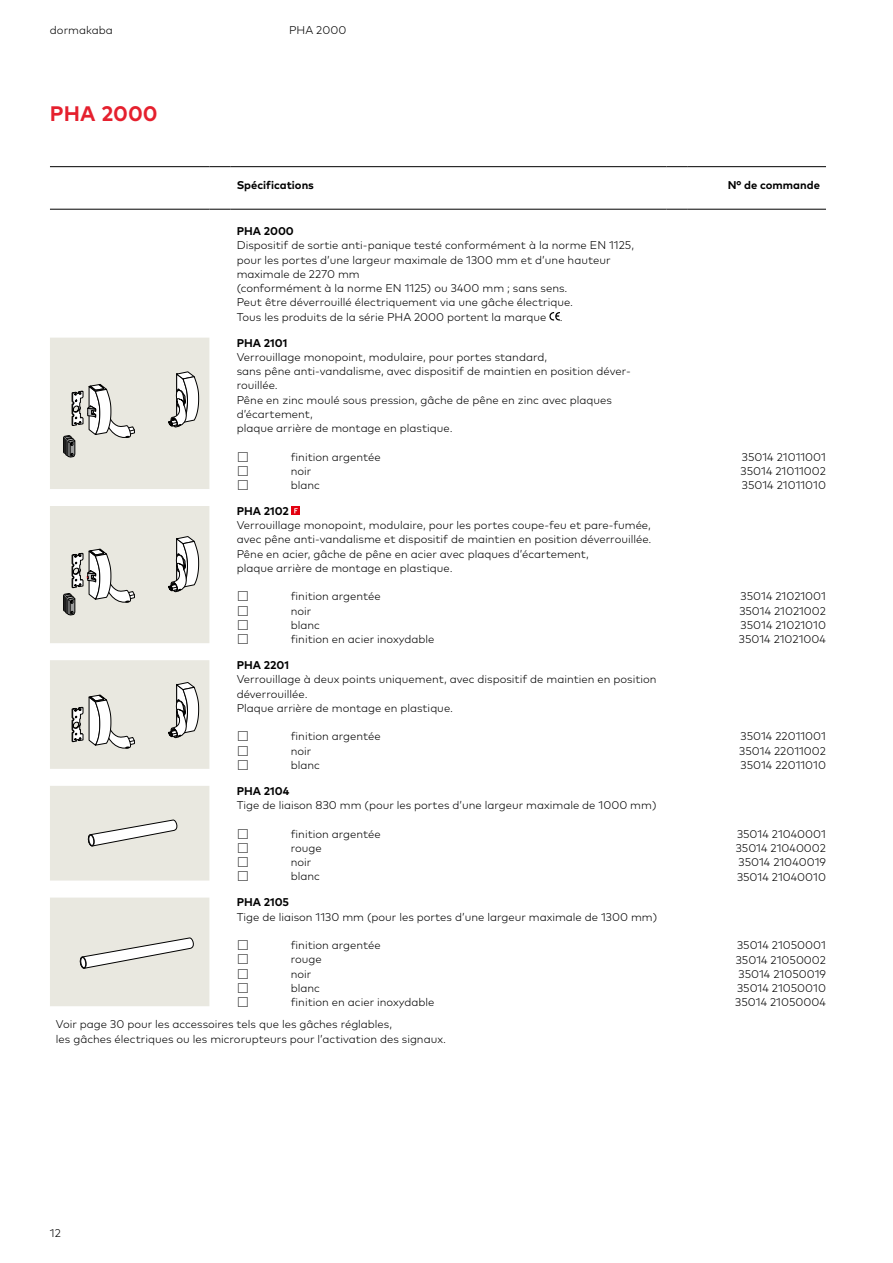
<style>
.page{position:relative;width:893px;height:1263px;background:#fff}
.page>*{position:absolute;margin:0;border:0;box-sizing:border-box;transform-origin:0 0}
.t1{font:700 21px "Mark Pro";color:#e5202e}
.t2{font:300 11.25px/14.2px "Mark Pro";color:#000}
.t3{font:700 11.25px "Mark Pro";color:#000}
</style>
<div class="page">
<svg style="left:50px;top:338px;width:159px;height:668px;background:#ebebe4"></svg>
<hr style="left:50px;top:166px;width:159px;height:1px;background:#000">
<svg style="left:209px;top:166px;width:22px;height:1px"></svg>
<hr style="left:231px;top:166px;width:435px;height:1px;background:#000">
<svg style="left:666px;top:166px;width:22px;height:1px"></svg>
<hr style="left:688px;top:166px;width:138px;height:1px;background:#000">
<hr style="left:50px;top:209px;width:159px;height:1px;background:#000">
<svg style="left:209px;top:209px;width:22px;height:1px"></svg>
<hr style="left:231px;top:209px;width:435px;height:1px;background:#000">
<svg style="left:666px;top:209px;width:22px;height:1px"></svg>
<hr style="left:688px;top:209px;width:138px;height:1px;background:#000">
<svg style="left:549px;top:312px;width:11px;height:9px"></svg>
<svg style="left:61px;top:383px;width:74px;height:74px"></svg>
<svg style="left:163px;top:371px;width:36px;height:57px"></svg>
<svg style="left:63px;top:548px;width:72px;height:68px"></svg>
<svg style="left:164px;top:536px;width:35px;height:57px"></svg>
<div style="left:292px;top:506px;width:8px;height:9px;background:#e3000f"></div>
<svg style="left:294px;top:508px;width:4px;height:5px"></svg>
<svg style="left:63px;top:694px;width:72px;height:55px"></svg>
<svg style="left:163px;top:681px;width:36px;height:58px"></svg>
<svg style="left:87px;top:819px;width:93px;height:28px"></svg>
<svg style="left:79px;top:937px;width:117px;height:32px"></svg>
<p class="t2" style="left:50px;top:22px;width:64px">dormakaba</p>
<p class="t2" style="left:289px;top:22px;width:59px">PHA 2000</p>
<h1 class="t1" style="left:50px;top:98px;width:109px">PHA 2000</h1>
<p class="t3" style="left:237px;top:176px;width:79px">Spécifications</p>
<p class="t3" style="left:728px;top:176px;width:94px">N° de commande</p>
<p class="t3" style="left:237px;top:223px;width:59px">PHA 2000</p>
<p class="t2" style="left:237px;top:237px;width:399px">Dispositif de sortie anti-panique testé conformément à la norme EN 1125, pour les portes d’une largeur maximale de 1300 mm et d’une hauteur maximale de 2270 mm<br>(conformément à la norme EN 1125) ou 3400 mm ; sans sens.<br>Peut être déverrouillé électriquement via une gâche électrique.<br>Tous les produits de la série PHA 2000 portent la marque .</p>
<p class="t3" style="left:237px;top:334px;width:52px">PHA 2101</p>
<p class="t2" style="left:237px;top:349px;width:396px">Verrouillage monopoint, modulaire, pour portes standard,<br>sans pêne anti-vandalisme, avec dispositif de maintien en position déver&shy;rouillée.<br>Pêne en zinc moulé sous pression, gâche de pêne en zinc avec plaques d’écartement,<br>plaque arrière de montage en plastique.</p>
<p class="t2" style="left:237px;top:449px;width:14px">☐</p>
<p class="t2" style="left:291px;top:449px;width:92px">finition argentée</p>
<p class="t2" style="left:237px;top:463px;width:14px">☐</p>
<p class="t2" style="left:291px;top:463px;width:22px">noir</p>
<p class="t2" style="left:237px;top:477px;width:14px">☐</p>
<p class="t2" style="left:291px;top:477px;width:31px">blanc</p>
<p class="t2" style="left:741px;top:449px;width:87px;text-align:justify">35014 21011001<br>35014 21011002<br>35014 21011010</p>
<p class="t3" style="left:237px;top:502px;width:54px">PHA 2102</p>
<p class="t2" style="left:237px;top:517px;width:416px">Verrouillage monopoint, modulaire, pour les portes coupe-feu et pare-fumée, avec pêne anti-vandalisme et dispositif de maintien en position déverrouillée.<br>Pêne en acier, gâche de pêne en acier avec plaques d’écartement,<br>plaque arrière de montage en plastique.</p>
<p class="t2" style="left:237px;top:588px;width:14px">☐</p>
<p class="t2" style="left:291px;top:588px;width:92px">finition argentée</p>
<p class="t2" style="left:237px;top:603px;width:14px">☐</p>
<p class="t2" style="left:291px;top:603px;width:22px">noir</p>
<p class="t2" style="left:237px;top:617px;width:14px">☐</p>
<p class="t2" style="left:291px;top:617px;width:31px">blanc</p>
<p class="t2" style="left:237px;top:631px;width:14px">☐</p>
<p class="t2" style="left:291px;top:631px;width:145px">finition en acier inoxydable</p>
<p class="t3" style="left:237px;top:656px;width:54px">PHA 2201</p>
<p class="t2" style="left:237px;top:671px;width:421px">Verrouillage à deux points uniquement, avec dispositif de maintien en position déverrouillée.<br>Plaque arrière de montage en plastique.</p>
<p class="t2" style="left:237px;top:728px;width:14px">☐</p>
<p class="t2" style="left:291px;top:728px;width:92px">finition argentée</p>
<p class="t2" style="left:237px;top:743px;width:14px">☐</p>
<p class="t2" style="left:291px;top:743px;width:22px">noir</p>
<p class="t2" style="left:237px;top:757px;width:14px">☐</p>
<p class="t2" style="left:291px;top:757px;width:31px">blanc</p>
<p class="t3" style="left:237px;top:782px;width:54px">PHA 2104</p>
<p class="t2" style="left:237px;top:797px;width:421px">Tige de liaison 830 mm (pour les portes d’une largeur maximale de 1000 mm)</p>
<p class="t2" style="left:237px;top:825px;width:14px">☐</p>
<p class="t2" style="left:291px;top:825px;width:92px">finition argentée</p>
<p class="t2" style="left:237px;top:840px;width:14px">☐</p>
<p class="t2" style="left:291px;top:840px;width:32px">rouge</p>
<p class="t2" style="left:237px;top:854px;width:14px">☐</p>
<p class="t2" style="left:291px;top:854px;width:22px">noir</p>
<p class="t2" style="left:237px;top:868px;width:14px">☐</p>
<p class="t2" style="left:291px;top:868px;width:31px">blanc</p>
<p class="t3" style="left:237px;top:894px;width:54px">PHA 2105</p>
<p class="t2" style="left:237px;top:909px;width:422px">Tige de liaison 1130 mm (pour les portes d’une largeur maximale de 1300 mm)</p>
<p class="t2" style="left:237px;top:937px;width:14px">☐</p>
<p class="t2" style="left:291px;top:937px;width:92px">finition argentée</p>
<p class="t2" style="left:237px;top:951px;width:14px">☐</p>
<p class="t2" style="left:291px;top:951px;width:32px">rouge</p>
<p class="t2" style="left:237px;top:966px;width:14px">☐</p>
<p class="t2" style="left:291px;top:966px;width:22px">noir</p>
<p class="t2" style="left:237px;top:980px;width:14px">☐</p>
<p class="t2" style="left:291px;top:980px;width:31px">blanc</p>
<p class="t2" style="left:237px;top:994px;width:14px">☐</p>
<p class="t2" style="left:291px;top:994px;width:145px">finition en acier inoxydable</p>
<p class="t2" style="left:739px;top:588px;width:89px;text-align:justify">35014 21021001<br>35014 21021002<br>35014 21021010<br>35014 21021004</p>
<p class="t2" style="left:739px;top:728px;width:88px;text-align:justify">35014 22011001<br>35014 22011002<br>35014 22011010</p>
<p class="t2" style="left:736px;top:826px;width:92px;text-align:justify">35014 21040001<br>35014 21040002<br>35014 21040019<br>35014 21040010</p>
<p class="t2" style="left:735px;top:937px;width:92px;text-align:justify">35014 21050001<br>35014 21050002<br>35014 21050019<br>35014 21050010<br>35014 21050004</p>
<p class="t2" style="left:56px;top:1016px;width:392px">Voir page 30 pour les accessoires tels que les gâches réglables,<br>les gâches électriques ou les microrupteurs pour l’activation des signaux.</p>
<p class="t2" style="left:50px;top:1225px;width:12px">12</p>
</div>
